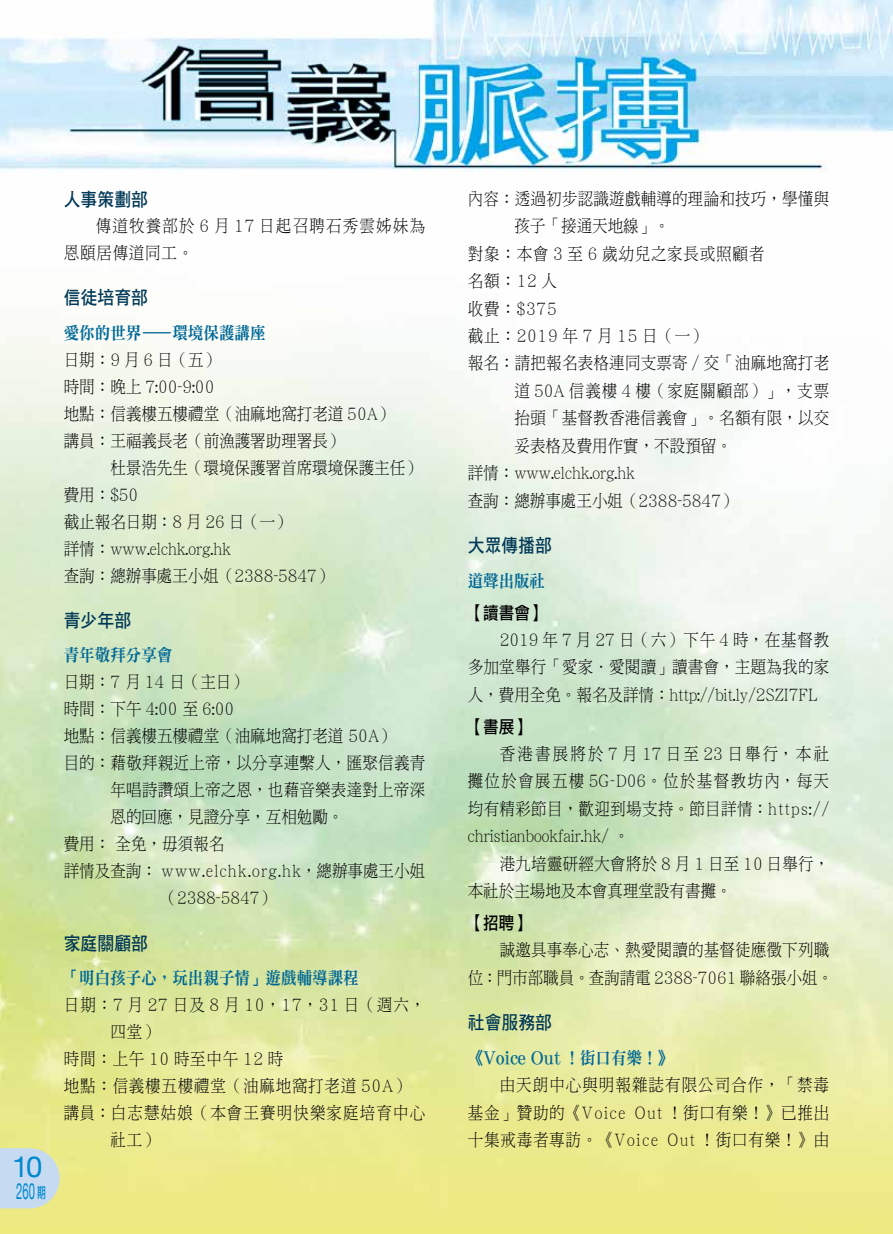
<style>
.page{position:relative;width:893px;height:1234px;background:#fff}
.page>*{position:absolute;margin:0;border:0;box-sizing:border-box;transform-origin:0 0}
.t1{font:29.25px "Helvetica Neue";color:#0089ce}
.t2{font:22.5px "Helvetica Neue";color:#0089ce;scale:.5 1}
.t3{font:18.75px "DF Hei HK W7";color:#003856;scale:.9 1}
.t4{font:17.25px/27.5px "DF Ming HK W3";letter-spacing:.015em;color:#000;text-align:justify;scale:.9 1}
.t5{font:17.25px "DF Ming HK W3";letter-spacing:.05em;color:#000;scale:.9 1}
.t6{font:17.25px "DF Ming HK W9";color:#006896;scale:.9 1}
.t7{font:17.25px/27px "DF Ming HK W3";letter-spacing:.075em;color:#000;scale:.9 1}
.t8{font:17.25px "DF Ming HK W3";letter-spacing:.07em;color:#000;scale:.9 1}
.t9{font:17.25px "DF Ming HK W3";letter-spacing:.06em;color:#000;scale:.9 1}
.t10{font:17.25px "DF Li Hei HK W5";color:#000;scale:.9 1}
.s1{font-family:"DF Li Hei HK W5";font-size:15px}
</style>
<div class="page">
<svg style="left:0;top:1147px;width:60px;height:61px;background:#cadce3"></svg>
<img style="left:0;top:0;width:893px;height:173px">
<h1 class="t1" style="left:12px;top:1145px;width:32px">10</h1>
<h2 class="t2" style="left:16px;top:1174px;width:62px">260 <span class="s1">期</span></h2>
<p class="t3" style="left:64px;top:189px;width:95px">人事策劃部</p>
<p class="t7" style="left:64px;top:212px;width:403px;text-indent:32px">傳道牧養部於 6 月 17 日起召聘石秀雲姊妹為恩頤居傳道同工。</p>
<p class="t3" style="left:64px;top:287px;width:95px">信徒培育部</p>
<p class="t6" style="left:64px;top:323px;width:226px">愛你的世界—環境保護講座</p>
<p class="t4" style="left:64px;top:345px;width:398px;line-height:27px;text-align:left">日期：9 月 6 日（五）<br>時間：晚上 7:00-9:00<br>地點：信義樓五樓禮堂（油麻地窩打老道 50A）<br>講員：王福義長老（前漁護署助理署長）<br>　　　杜景浩先生（環境保護署首席環境保護主任）費用：$50<br>截止報名日期：8 月 26 日（一）<br>詳情：www.elchk.org.hk<br>查詢：總辦事處王小姐（2388-5847）</p>
<p class="t3" style="left:64px;top:610px;width:76px">青少年部</p>
<p class="t6" style="left:64px;top:645px;width:122px">青年敬拜分享會</p>
<p class="t4" style="left:64px;top:668px;width:205px">日期：7 月 14 日（主日）</p>
<p class="t4" style="left:64px;top:695px;width:191px">時間：下午 4:00 至 6:00</p>
<p class="t4" style="left:64px;top:722px;width:369px">地點：信義樓五樓禮堂（油麻地窩打老道 50A）</p>
<p class="t4" style="left:64px;top:749px;width:403px">目的：藉敬拜親近上帝，以分享連繫人，匯聚信義青</p>
<p class="t4" style="left:111px;top:776px;width:351px">年唱詩讚頌上帝之恩，也藉音樂表達對上帝深</p>
<p class="t4" style="left:111px;top:803px;width:260px">恩的回應，見證分享，互相勉勵。</p>
<p class="t4" style="left:64px;top:830px;width:180px">費用： 全免，毋須報名</p>
<p class="t4" style="left:64px;top:857px;width:403px">詳情及查詢： www.elchk.org.hk，總辦事處王小姐</p>
<p class="t4" style="left:162px;top:884px;width:128px">（2388-5847）</p>
<p class="t3" style="left:64px;top:932px;width:95px">家庭關顧部</p>
<p class="t6" style="left:64px;top:968px;width:329px">「明白孩子心，玩出親子情」遊戲輔導課程</p>
<p class="t5" style="left:64px;top:995px;width:403px">日期：7 月 27 日及 8 月 10，17，31 日（週六，</p>
<p class="t4" style="left:111px;top:1017px;width:55px">四堂）</p>
<p class="t5" style="left:64px;top:1049px;width:246px">時間：上午 10 時至中午 12 時</p>
<p class="t5" style="left:64px;top:1076px;width:386px">地點：信義樓五樓禮堂（油麻地窩打老道 50A）</p>
<p class="t8" style="left:64px;top:1103px;width:403px">講員：白志慧姑娘（本會王賽明快樂家庭培育中心</p>
<p class="t4" style="left:111px;top:1125px;width:55px">社工）</p>
<p class="t4" style="left:468px;top:185px;width:403px">內容：透過初步認識遊戲輔導的理論和技巧，學懂與</p>
<p class="t4" style="left:515px;top:212px;width:174px">孩子「接通天地線」。</p>
<p class="t5" style="left:468px;top:244px;width:331px">對象：本會 3 至 6 歲幼兒之家長或照顧者</p>
<p class="t4" style="left:468px;top:267px;width:101px">名額：12 人</p>
<p class="t4" style="left:468px;top:294px;width:100px">收費：$375</p>
<p class="t4" style="left:468px;top:322px;width:267px">截止：2019 年 7 月 15 日（一）</p>
<p class="t4" style="left:468px;top:349px;width:403px">報名：請把報名表格連同支票寄／交「油麻地窩打老</p>
<p class="t9" style="left:515px;top:381px;width:351px">道 50A 信義樓 4 樓（家庭關顧部）」，支票</p>
<p class="t4" style="left:515px;top:404px;width:351px">抬頭「基督教香港信義會」。名額有限，以交</p>
<p class="t4" style="left:515px;top:431px;width:243px">妥表格及費用作實，不設預留。</p>
<p class="t4" style="left:468px;top:459px;width:187px">詳情：www.elchk.org.hk</p>
<p class="t4" style="left:468px;top:486px;width:300px">查詢：總辦事處王小姐（2388-5847）</p>
<p class="t3" style="left:468px;top:535px;width:95px">大眾傳播部</p>
<p class="t6" style="left:468px;top:571px;width:87px">道聲出版社</p>
<p class="t10" style="left:468px;top:603px;width:88px">【讀書會】</p>
<p class="t4" style="left:468px;top:625px;width:403px;text-indent:32px">2019 年 7 月 27 日（六）下午 4 時，在基督教多加堂舉行「愛家．愛閱讀」讀書會，主題為我的家人，費用全免。報名及詳情：http://bit.ly/2SZI7FL</p>
<p class="t10" style="left:468px;top:716px;width:70px">【書展】</p>
<p class="t4" style="left:468px;top:739px;width:403px;text-indent:32px">香港書展將於 7 月 17 日至 23 日舉行，本社攤位於會展五樓 5G-D06。位於基督教坊內，每天均有精彩節目，歡迎到場支持。節目詳情：https:// christianbookfair.hk/ 。</p>
<p class="t4" style="left:468px;top:849px;width:403px;text-indent:32px">港九培靈研經大會將於 8 月 1 日至 10 日舉行，本社於主場地及本會真理堂設有書攤。</p>
<p class="t10" style="left:468px;top:912px;width:70px">【招聘】</p>
<p class="t4" style="left:468px;top:935px;width:407px;text-align:right">誠邀具事奉心志、熱愛閱讀的基督徒應徵下列職<br>位：門市部職員。查詢請電 2388-7061 聯絡張小姐。</p>
<p class="t3" style="left:468px;top:1012px;width:95px">社會服務部</p>
<p class="t6" style="left:468px;top:1048px;width:230px">《Voice Out ！街口有樂！》</p>
<p class="t4" style="left:468px;top:1070px;width:403px;text-indent:32px">由天朗中心與明報雜誌有限公司合作，「禁毒基金」贊助的《Voice Out ！街口有樂！》已推出十集戒毒者專訪。《Voice Out ！街口有樂！》由</p>
</div>
